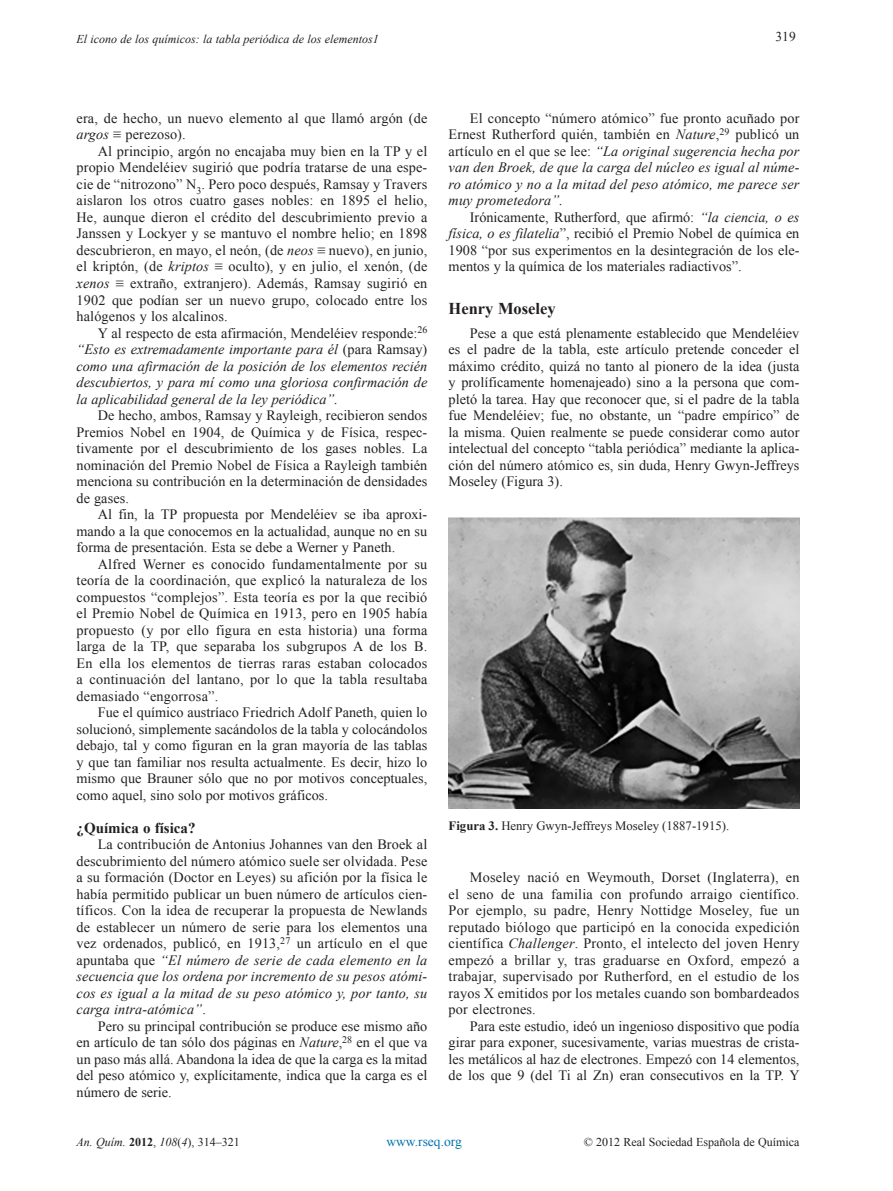
<style>
.page{position:relative;width:893px;height:1191px;background:#fff}
.page>*{position:absolute;margin:0;border:0;box-sizing:border-box;transform-origin:0 0}
.t1{font:700 16.5px "Times New Roman";color:#231f20}
.t2{font:700 15px "Times New Roman";color:#231f20}
.t3{font:14.25px/16.5px "Times New Roman";color:#231f20;text-align:justify}
.t4{font:italic 14.25px/16.5px "Times New Roman";color:#231f20;text-align:justify}
.t5{font:13.5px "Times New Roman";color:#0073ae}
.t6{font:13.5px "Times New Roman";color:#231f20}
.t7{font:12.75px "Times New Roman";color:#231f20}
.t8{font:italic 12px "Times New Roman";color:#231f20}
.t9{font:12px "Times New Roman";color:#231f20}
.s1{font-style:italic}
.s2{font-style:normal}
.s3{font-weight:700}
.s4{font-weight:700;font-style:normal}
</style>
<div class="page">
<img style="left:448px;top:518px;width:352px;height:290px">
<p class="t8" style="left:77px;top:34px;width:304px">El icono de los químicos: la tabla periódica de los elementos1</p>
<p class="t6" style="left:775px;top:32px;width:22px">319</p>
<p class="t3" style="left:77px;top:111px;width:352px">era, de hecho, un nuevo elemento al que llamó argón (de <span class="s1">argos</span> ≡ perezoso).</p>
<p class="t3" style="left:77px;top:144px;width:352px;text-indent:21px">Al principio, argón no encajaba muy bien en la TP y el propio Mendeléiev sugirió que podría tratarse de una espe&shy;cie de “nitrozono” N<sub>3</sub>. Pero poco después, Ramsay y Travers aislaron los otros cuatro gases nobles: en 1895 el helio, He, aunque dieron el crédito del descubrimiento previo a Janssen y Lockyer y se mantuvo el nombre helio; en 1898 descubrieron, en mayo, el neón, (de <span class="s1">neos</span> ≡ nuevo), en junio, el kriptón, (de <span class="s1">kriptos</span> ≡ oculto), y en julio, el xenón, (de <span class="s1">xenos</span> ≡ extraño, extranjero). Además, Ramsay sugirió en 1902 que podían ser un nuevo grupo, colocado entre los halógenos y los alcalinos.</p>
<p class="t4" style="left:77px;top:326px;width:352px;text-indent:21px"><span class="s2">Y al respecto de esta afirmación, Mendeléiev responde:</span><sup>26 </sup>“Esto es extremadamente importante para él <span class="s2">(para Ramsay) </span>como una afirmación de la posición de los elementos recién descubiertos, y para mí como una gloriosa confirmación de la aplicabilidad general de la ley periódica”.</p>
<p class="t3" style="left:77px;top:408px;width:352px;text-indent:21px">De hecho, ambos, Ramsay y Rayleigh, recibieron sendos Premios Nobel en 1904, de Química y de Física, respec&shy;tivamente por el descubrimiento de los gases nobles. La nominación del Premio Nobel de Física a Rayleigh también menciona su contribución en la determinación de densidades de gases.</p>
<p class="t3" style="left:77px;top:507px;width:352px;text-indent:21px">Al fin, la TP propuesta por Mendeléiev se iba aproxi&shy;mando a la que conocemos en la actualidad, aunque no en su forma de presentación. Esta se debe a Werner y Paneth.</p>
<p class="t3" style="left:77px;top:557px;width:352px;text-indent:21px">Alfred Werner es conocido fundamentalmente por su teoría de la coordinación, que explicó la naturaleza de los compuestos “complejos”. Esta teoría es por la que recibió el Premio Nobel de Química en 1913, pero en 1905 había propuesto (y por ello figura en esta historia) una forma larga de la TP, que separaba los subgrupos A de los B.<br>En ella los elementos de tierras raras estaban colocados a continuación del lantano, por lo que la tabla resultaba demasiado “engorrosa”.</p>
<p class="t3" style="left:77px;top:705px;width:352px;text-indent:21px">Fue el químico austríaco Friedrich Adolf Paneth, quien lo solucionó, simplemente sacándolos de la tabla y colocándolos debajo, tal y como figuran en la gran mayoría de las tablas y que tan familiar nos resulta actualmente. Es decir, hizo lo mismo que Brauner sólo que no por motivos conceptuales, como aquel, sino solo por motivos gráficos.</p>
<p class="t2" style="left:77px;top:822px;width:121px">¿Química o física?</p>
<p class="t3" style="left:77px;top:837px;width:352px;text-indent:21px">La contribución de Antonius Johannes van den Broek al descubrimiento del número atómico suele ser olvidada. Pese a su formación (Doctor en Leyes) su afición por la física le había permitido publicar un buen número de artículos cien&shy;tíficos. Con la idea de recuperar la propuesta de Newlands de establecer un número de serie para los elementos una vez ordenados, publicó, en 1913,<sup>27</sup> un artículo en el que apuntaba que <span class="s1">“El número de serie de cada elemento en la secuencia que los ordena por incremento de su pesos atómi&shy;cos es igual a la mitad de su peso atómico y, por tanto, su carga intra-atómica”</span>.</p>
<p class="t3" style="left:77px;top:1019px;width:352px;text-indent:21px">Pero su principal contribución se produce ese mismo año en artículo de tan sólo dos páginas en <span class="s1">Nature</span>,<sup>28</sup> en el que va un paso más allá. Abandona la idea de que la carga es la mitad del peso atómico y, explícitamente, indica que la carga es el número de serie.</p>
<p class="t4" style="left:449px;top:111px;width:352px;text-indent:21px"><span class="s2">El concepto “número atómico” fue pronto acuñado por Ernest Rutherford quién, también en</span> Nature<span class="s2">,</span><sup>29</sup> <span class="s2">publicó un artículo en el que se lee:</span> “La original sugerencia hecha por van den Broek, de que la carga del núcleo es igual al núme&shy;ro atómico y no a la mitad del peso atómico, me parece ser muy prometedora”.</p>
<p class="t3" style="left:449px;top:210px;width:352px;text-indent:21px">Irónicamente, Rutherford, que afirmó: <span class="s1">“la ciencia, o es física, o es filatelia</span>”, recibió el Premio Nobel de química en 1908 “por sus experimentos en la desintegración de los ele&shy;mentos y la química de los materiales radiactivos”.</p>
<p class="t1" style="left:449px;top:302px;width:109px">Henry Moseley</p>
<p class="t3" style="left:449px;top:326px;width:352px;text-indent:21px">Pese a que está plenamente establecido que Mendeléiev es el padre de la tabla, este artículo pretende conceder el máximo crédito, quizá no tanto al pionero de la idea (justa y prolíficamente homenajeado) sino a la persona que com&shy;pletó la tarea. Hay que reconocer que, si el padre de la tabla fue Mendeléiev; fue, no obstante, un “padre empírico” de la misma. Quien realmente se puede considerar como autor intelectual del concepto “tabla periódica” mediante la aplica&shy;ción del número atómico es, sin duda, Henry Gwyn-Jeffreys Moseley (Figura 3).</p>
<p class="t7" style="left:449px;top:821px;width:282px"><span class="s3">Figura 3.</span> Henry Gwyn-Jeffreys Moseley (1887-1915).</p>
<p class="t3" style="left:449px;top:870px;width:352px;text-indent:21px">Moseley nació en Weymouth, Dorset (Inglaterra), en el seno de una familia con profundo arraigo científico.<br>Por ejemplo, su padre, Henry Nottidge Moseley, fue un reputado biólogo que participó en la conocida expedición científica <span class="s1">Challenger</span>. Pronto, el intelecto del joven Henry empezó a brillar y, tras graduarse en Oxford, empezó a trabajar, supervisado por Rutherford, en el estudio de los rayos X emitidos por los metales cuando son bombardeados por electrones.</p>
<p class="t3" style="left:449px;top:1019px;width:353px;text-indent:21px">Para este estudio, ideó un ingenioso dispositivo que podía girar para exponer, sucesivamente, varias muestras de crista&shy;les metálicos al haz de electrones. Empezó con 14 elementos, de los que 9 (del Ti al Zn) eran consecutivos en la TP. Y</p>
<p class="t8" style="left:77px;top:1138px;width:165px">An. Quím. <span class="s4">2012</span><span class="s2">,</span> 108<span class="s2">(</span>4<span class="s2">), 314–321</span></p>
<p class="t5" style="left:386px;top:1137px;width:77px">www.rseq.org</p>
<p class="t9" style="left:584px;top:1138px;width:217px">© 2012 Real Sociedad Española de Química</p>
</div>
